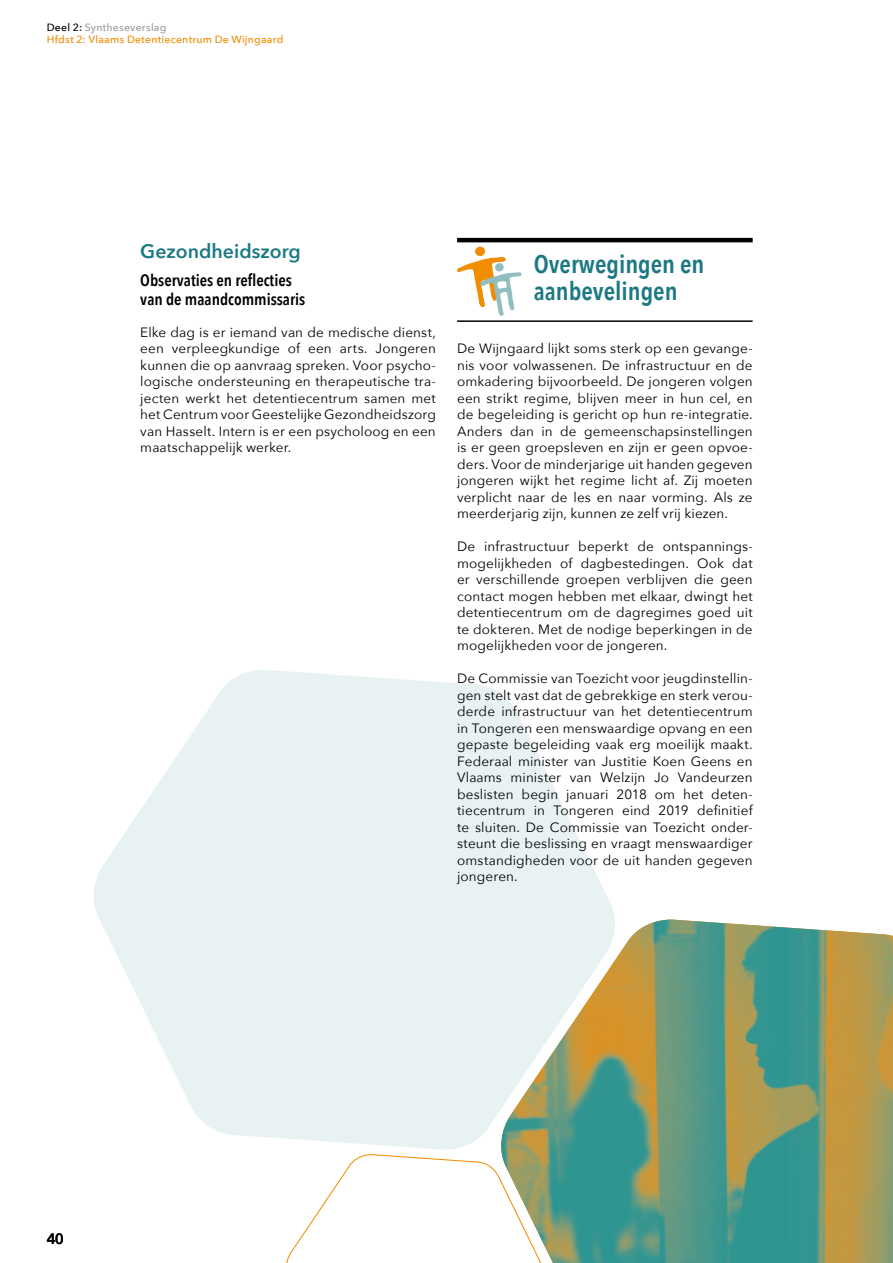
<style>
.page{position:relative;width:893px;height:1263px;background:#fff}
.page>*{position:absolute;margin:0;border:0;box-sizing:border-box;transform-origin:0 0}
.t1{font:600 25.5px/27px "Avenir Next Condensed";color:#1c7983}
.t2{font:600 19.5px "Avenir Next";color:#1c7983}
.t3{font:600 16.5px/19.5px "Avenir Next Condensed";color:#000}
.t4{font:600 15px "Avenir Next";color:#000}
.t5{font:13.5px/16.5px "Avenir Next";letter-spacing:.01em;color:#000;text-align:justify}
.t6{font:500 10.5px/12.6px "Avenir Next";letter-spacing:.02em;color:#f28c00}
.s1{color:#000}
.s2{color:#9d9d9c}
</style>
<div class="page">
<img style="left:501px;top:919px;width:392px;height:344px">
<svg style="left:94px;top:670px;width:529px;height:482px;fill:#e9f2f2"></svg>
<svg style="left:286px;top:1153px;width:265px;height:110px"></svg>
<hr style="left:457px;top:238px;width:296px;height:4px;background:#000">
<hr style="left:457px;top:320px;width:296px;height:2px;background:#000">
<svg style="left:457px;top:246px;width:65px;height:70px"></svg>
<p class="t6" style="left:47px;top:20px;width:238px"><span class="s1">Deel 2:</span> <span class="s2">Syntheseverslag<br></span>Hfdst 2: Vlaams Detentiecentrum De Wijngaard</p>
<h2 class="t2" style="left:140px;top:234px;width:162px">Gezondheidszorg</h2>
<p class="t3" style="left:140px;top:270px;width:167px">Observaties en reflecties van de maandcommissaris</p>
<p class="t5" style="left:140px;top:323px;width:297px">Elke dag is er iemand van de medische dienst, een verpleegkundige of een arts. Jongeren kunnen die op aanvraag spreken. Voor psycho&shy;logische ondersteuning en therapeutische tra&shy;jecten werkt het detentiecentrum samen met het Centrum voor Geestelijke Gezondheidszorg van Hasselt. Intern is er een psycholoog en een maatschappelijk werker.</p>
<h1 class="t1" style="left:534px;top:249px;width:172px">Overwegingen en aanbevelingen</h1>
<p class="t5" style="left:457px;top:340px;width:297px">De Wijngaard lijkt soms sterk op een gevange&shy;nis voor volwassenen. De infrastructuur en de omkadering bijvoorbeeld. De jongeren volgen een strikt regime, blijven meer in hun cel, en de begeleiding is gericht op hun re-integratie.<br>Anders dan in de gemeenschapsinstellingen is er geen groepsleven en zijn er geen opvoe&shy;ders. Voor de minderjarige uit handen gegeven jongeren wijkt het regime licht af. Zij moeten verplicht naar de les en naar vorming. Als ze meerderjarig zijn, kunnen ze zelf vrij kiezen.</p>
<p class="t5" style="left:457px;top:538px;width:297px">De infrastructuur beperkt de ontspannings&shy;mogelijkheden of dagbestedingen. Ook dat er verschillende groepen verblijven die geen contact mogen hebben met elkaar, dwingt het detentiecentrum om de dagregimes goed uit te dokteren. Met de nodige beperkingen in de mogelijkheden voor de jongeren.</p>
<p class="t5" style="left:457px;top:670px;width:297px">De Commissie van Toezicht voor jeugdinstellin&shy;gen stelt vast dat de gebrekkige en sterk verou&shy;derde infrastructuur van het detentiecentrum in Tongeren een menswaardige opvang en een gepaste begeleiding vaak erg moeilijk maakt.<br>Federaal minister van Justitie Koen Geens en Vlaams minister van Welzijn Jo Vandeurzen beslisten begin januari 2018 om het deten&shy;tiecentrum in Tongeren eind 2019 definitief te sluiten. De Commissie van Toezicht onder&shy;steunt die beslissing en vraagt menswaardiger omstandigheden voor de uit handen gegeven jongeren.</p>
<p class="t4" style="left:47px;top:1226px;width:19px">40</p>
</div>
